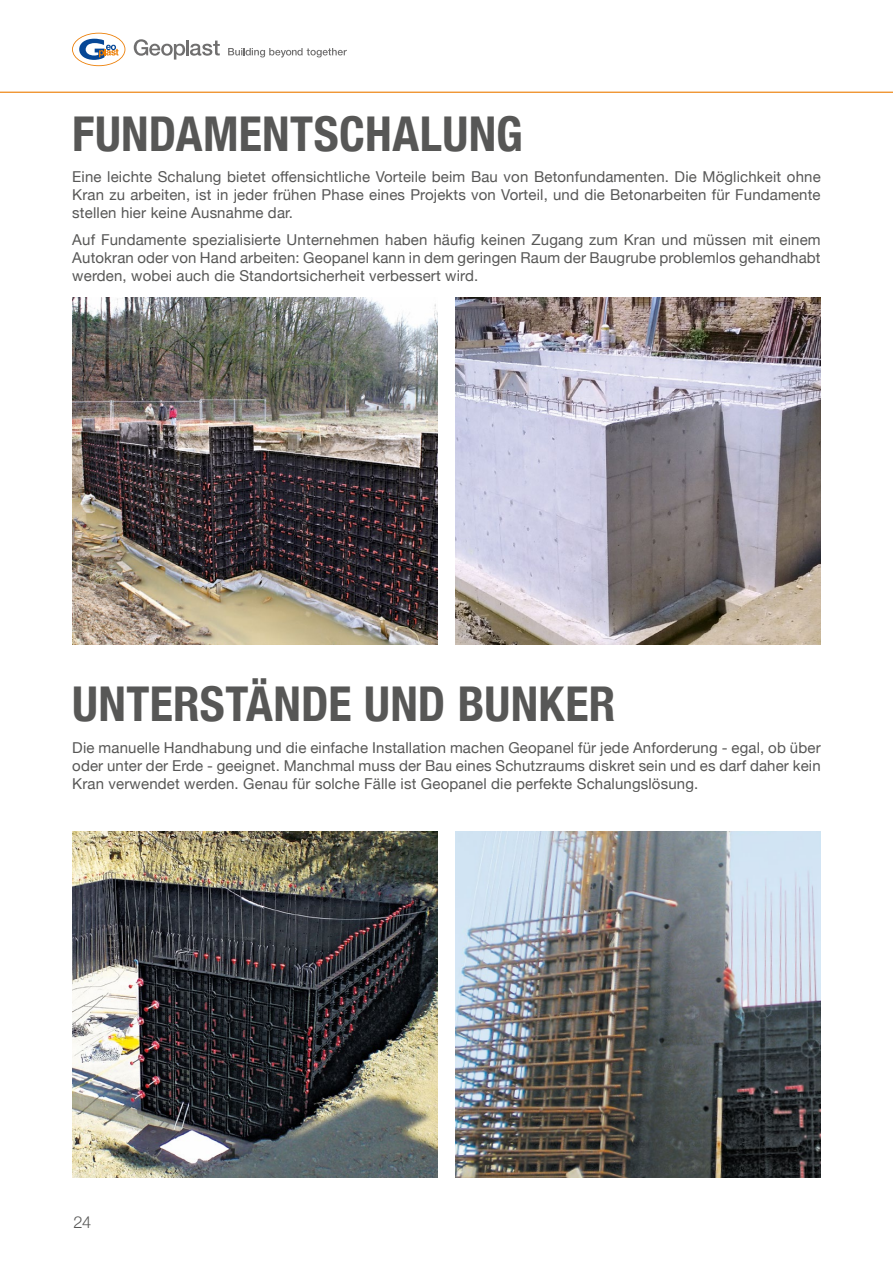
<style>
.page{position:relative;width:893px;height:1263px;background:#fff}
.page>*{position:absolute;margin:0;border:0;box-sizing:border-box;transform-origin:0 0}
.t1{font:700 condensed 48px "Helvetica Neue";letter-spacing:.005em;color:#575756}
.t2{font:300 16.5px "Helvetica Neue";color:#575756}
.t3{font:15px/18px "Helvetica Neue";letter-spacing:.01em;color:#575756;text-align:justify}
</style>
<div class="page">
<img style="left:72px;top:298px;width:366px;height:346px">
<img style="left:72px;top:831px;width:366px;height:347px">
<img style="left:455px;top:298px;width:366px;height:346px">
<img style="left:455px;top:831px;width:366px;height:347px">
<hr style="left:0;top:92px;width:893px;height:1px;background:#ec7c01">
<svg style="left:72px;top:33px;width:53px;height:33px"></svg>
<svg style="left:134px;top:39px;width:86px;height:21px"></svg>
<svg style="left:228px;top:48px;width:119px;height:9px"></svg>
<h1 class="t1" style="left:72px;top:94px;width:452px">FUNDAMENTSCHALUNG</h1>
<p class="t3" style="left:72px;top:169px;width:750px">Eine leichte Schalung bietet offensichtliche Vorteile beim Bau von Betonfundamenten. Die Möglichkeit ohne Kran zu arbeiten, ist in jeder frühen Phase eines Projekts von Vorteil, und die Betonarbeiten für Fundamente stellen hier keine Ausnahme dar.</p>
<p class="t3" style="left:72px;top:232px;width:750px">Auf Fundamente spezialisierte Unternehmen haben häufig keinen Zugang zum Kran und müssen mit einem Autokran oder von Hand arbeiten: Geopanel kann in dem geringen Raum der Baugrube problemlos gehandhabt werden, wobei auch die Standortsicherheit verbessert wird.</p>
<h1 class="t1" style="left:72px;top:664px;width:545px">UNTERSTÄNDE UND BUNKER</h1>
<p class="t3" style="left:72px;top:739px;width:750px">Die manuelle Handhabung und die einfache Installation machen Geopanel für jede Anforderung - egal, ob über oder unter der Erde - geeignet. Manchmal muss der Bau eines Schutzraums diskret sein und es darf daher kein Kran verwendet werden. Genau für solche Fälle ist Geopanel die perfekte Schalungslösung.</p>
<p class="t2" style="left:73px;top:1209px;width:19px">24</p>
</div>
